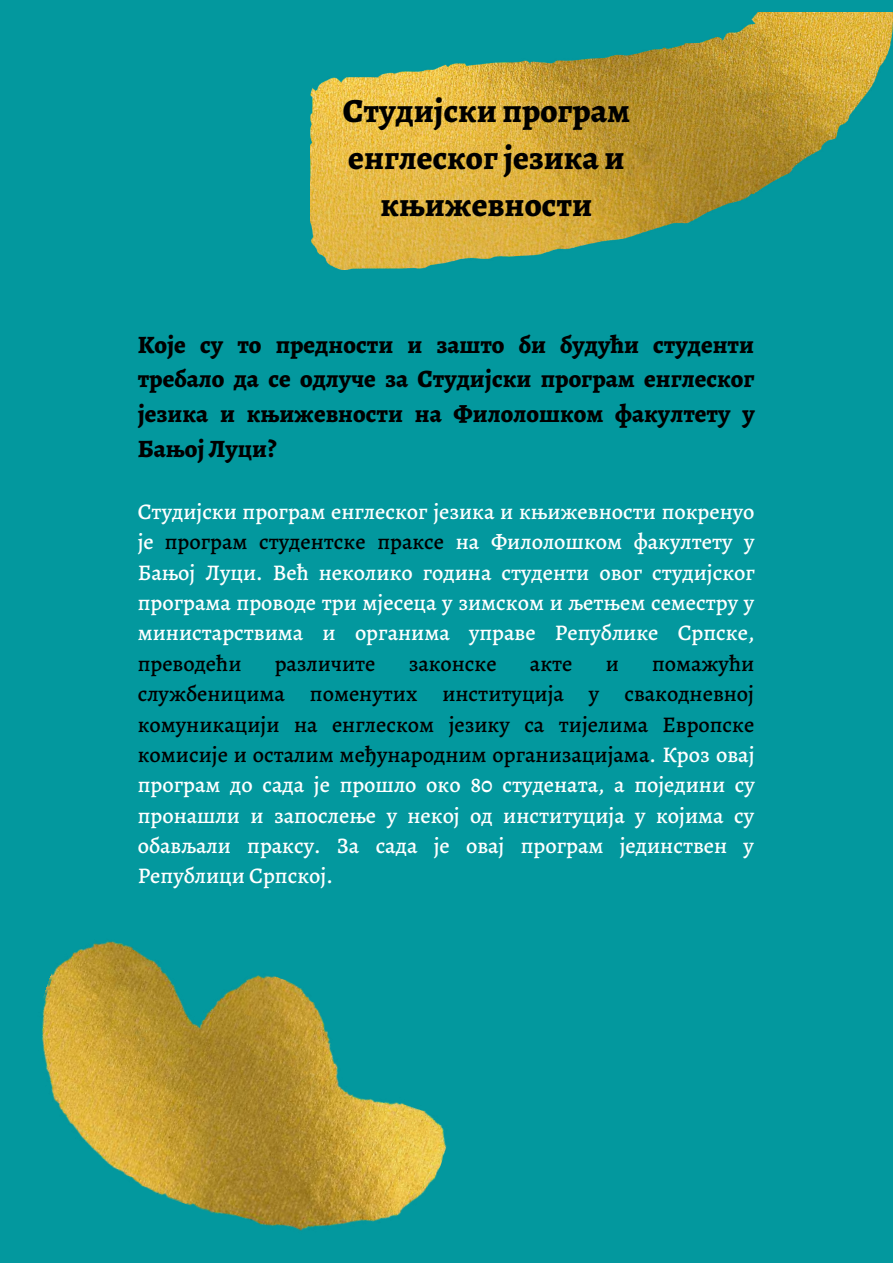
<style>
.page{position:relative;width:893px;height:1264px;background:#fff}
.page>*{position:absolute;margin:0;border:0;box-sizing:border-box;transform-origin:0 0}
.t1{font:800 33.9px/47.2px "Alegreya";color:#000;text-align:center}
.t2{font:800 25.05px/34.8px "Alegreya";color:#000;text-align:justify}
.t3{font:500 22.35px/30.3px "Alegreya";color:#fff;text-align:justify}
.t4{font:500 22.35px "Alegreya";color:#000}
.s1{color:#000}
</style>
<div class="page">
<div style="left:0;top:0;width:892px;height:1262px;background:#03989e"></div>
<img style="left:310px;top:13px;width:582px;height:256px">
<img style="left:42px;top:941px;width:405px;height:290px">
<h1 class="t1" style="left:342px;top:87px;width:289px">Студијски програм енглеског језика и књижевности</h1>
<p class="t2" style="left:138px;top:327px;width:618px">Kоје су то предности и зашто би будући студенти требало да се одлуче за Студијски програм енглеског језика и књижевности на Филолошком факултету у Бањој Луци?</p>
<p class="t3" style="left:138px;top:496px;width:618px">Студијски програм енглеског језика и књижевности покренуо је <span class="s1">програм студентске праксе</span> на Филолошком факултету у Бањој Луци. Већ неколико година студенти овог студијског програма проводе три мјесеца у зимском и љетњем семестру у министарствима и органима управе Републике Српске,</p>
<p class="t4" style="left:138px;top:648px;width:105px">преводећи</p>
<p class="t4" style="left:275px;top:648px;width:102px">различите</p>
<p class="t4" style="left:408px;top:648px;width:89px">законске</p>
<p class="t4" style="left:530px;top:648px;width:44px">акте</p>
<p class="t4" style="left:605px;top:648px;width:15px">и</p>
<p class="t3" style="left:138px;top:648px;width:618px;text-indent:514px"><span class="s1">помажући службеницима поменутих институција у свакодневној комуникацији на енглеском језику са тијелима Европске комисије и осталим међународним организацијама</span>. Кроз овај програм до сада је прошло око 80 студената, а поједини су пронашли и запослење у некој од институција у којима су обављали праксу. За сада је овај програм јединствен у Републици Српској.</p>
</div>
